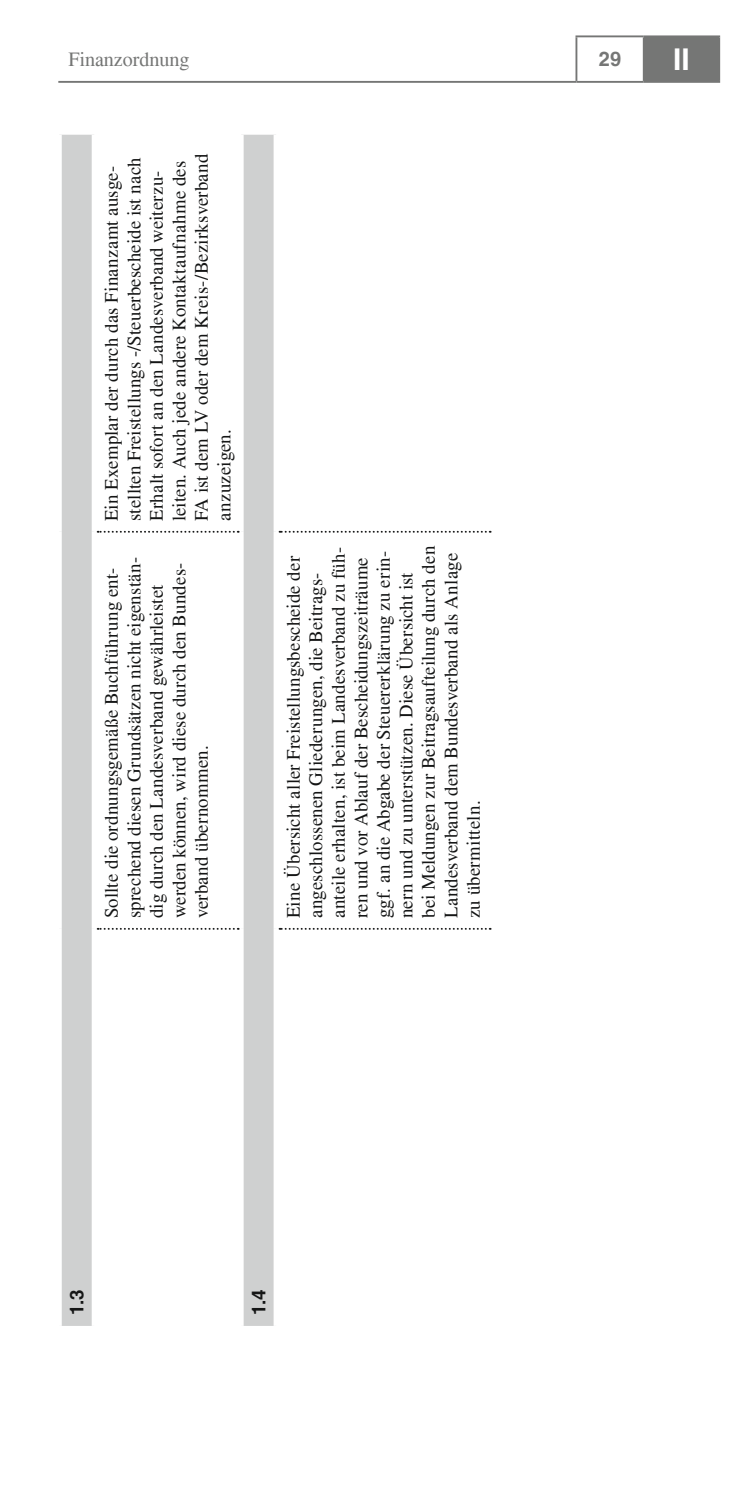
<style>
.page{position:relative;width:745px;height:1489px;background:#fff}
.page>*{position:absolute;margin:0;border:0;box-sizing:border-box;transform-origin:0 0}
.t1{font:700 30px "Helvetica";color:#fff}
.t2{font:20px "Times";color:#757675}
.t3{font:700 20px "Helvetica";color:#757675}
.t4{font:18.75px/22.5px "Times";letter-spacing:.01em;color:#151616}
.t5{font:700 18.75px "Helvetica";color:#151616}
</style>
<div class="page">
<div style="left:643px;top:36px;width:75px;height:46px;background:#757675"></div>
<hr style="left:58px;top:81px;width:518px;height:2px;background:#757675">
<hr style="left:643px;top:81px;width:76px;height:2px;background:#757675">
<hr style="left:717px;top:37px;width:2px;height:44px;background:#757675">
<hr style="left:643px;top:35px;width:76px;height:2px;background:#757675">
<hr style="left:576px;top:81px;width:67px;height:2px;background:#757675">
<hr style="left:642px;top:37px;width:2px;height:44px;background:#757675">
<hr style="left:575px;top:37px;width:2px;height:44px;background:#757675">
<hr style="left:575px;top:35px;width:68px;height:2px;background:#757675">
<svg style="left:62px;top:135px;width:211px;height:1190px"></svg>
<div style="left:92px;top:928px;width:5px;height:397px;background:#fff"></div>
<div style="left:92px;top:531px;width:5px;height:397px;background:#fff"></div>
<div style="left:92px;top:135px;width:5px;height:396px;background:#fff"></div>
<div style="left:238px;top:928px;width:5px;height:397px;background:#fff"></div>
<div style="left:238px;top:531px;width:5px;height:397px;background:#fff"></div>
<div style="left:238px;top:135px;width:5px;height:396px;background:#fff"></div>
<svg style="left:98px;top:927px;width:140px;height:2px"></svg>
<svg style="left:98px;top:531px;width:140px;height:1px"></svg>
<svg style="left:279px;top:927px;width:211px;height:2px"></svg>
<svg style="left:279px;top:531px;width:211px;height:1px"></svg>
<p class="t2" style="left:68px;top:47px;width:123px">Finanzordnung</p>
<p class="t3" style="left:598px;top:47px;width:24px">29</p>
<h1 class="t1" style="left:672px;top:41px;width:18px">II</h1>
<p class="t4" style="left:100px;top:521px;width:369px;rotate:-90deg">Ein Exemplar der durch das Finanzamt ausge&shy;stellten Freistellungs -/Steuerbescheide ist nach Erhalt sofort an den Landesverband weiterzu&shy;leiten. Auch jede andere Kontaktaufnahme des FA ist dem LV oder dem Kreis-/Bezirksverband anzuzeigen.</p>
<p class="t4" style="left:100px;top:918px;width:363px;rotate:-90deg">Sollte die ordnungsgemäße Buchführung ent&shy;sprechend diesen Grundsätzen nicht eigenstän&shy;dig durch den Landesverband gewährleistet werden können, wird diese durch den Bundes&shy;verband übernommen.</p>
<p class="t4" style="left:282px;top:918px;width:374px;rotate:-90deg">Eine Übersicht aller Freistellungsbescheide der angeschlossenen Gliederungen, die Beitrags&shy;anteile erhalten, ist beim Landesverband zu füh&shy;ren und vor Ablauf der Bescheidungszeiträume ggf. an die Abgabe der Steuererklärung zu erin&shy;nern und zu unterstützen. Diese Übersicht ist bei Meldungen zur Beitragsaufteilung durch den Landesverband dem Bundesverband als Anlage zu übermitteln.</p>
<p class="t5" style="left:65px;top:1315px;width:28px;rotate:-90deg">1.3</p>
<p class="t5" style="left:247px;top:1315px;width:28px;rotate:-90deg">1.4</p>
</div>
